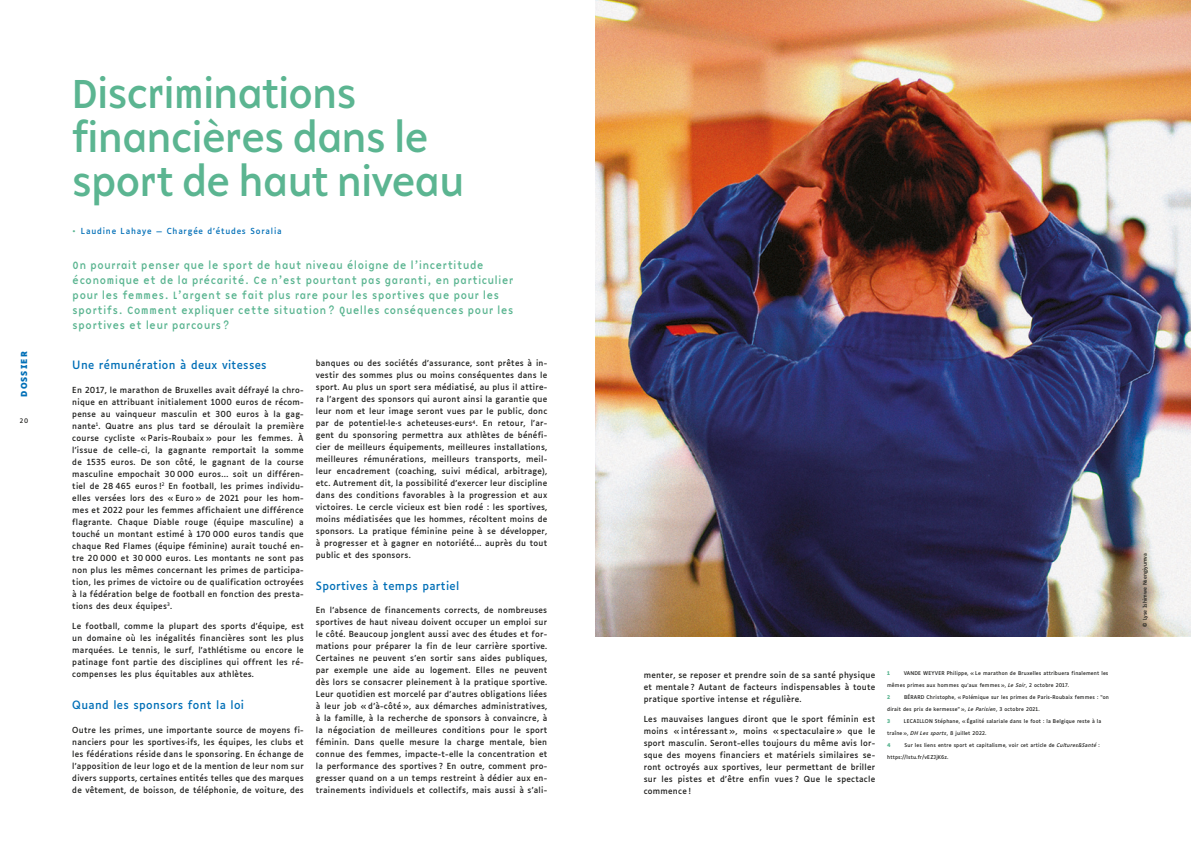
<style>
.page{position:relative;width:1191px;height:842px;background:#fff}
.page>*{position:absolute;margin:0;border:0;box-sizing:border-box;transform-origin:0 0}
.t1{font:42px/44px "Base 900 Sans OT";letter-spacing:-.01em;color:#5bb591}
.t2{font:11px/15px "Base 9 Sans OT";letter-spacing:.01em;color:#5bb591;scale:.95 1}
.t3{font:11px "Luciole";letter-spacing:.03em;color:#006fb7}
.t4{font:8px/12px "Luciole";letter-spacing:.03em;color:#1d1d1b;text-align:justify}
.t5{font:8px "Luciole";letter-spacing:.1em;color:#006fb7}
.t6{font:700 8px "Luciole";letter-spacing:.15em;color:#006fb7}
.t7{font:6px "Luciole";color:#1d1d1b}
.t8{font:5px "Luciole";letter-spacing:.03em;color:#1d1d1b}
.t9{font:5px "Luciole";color:#1d1d1b}
.t10{font:700 5px "Luciole";color:#5bb591}
.s1{font-family:"Gotham";color:#5bb591}
.s2{font-style:italic}
</style>
<div class="page">
<img style="left:595px;top:0;width:596px;height:636px">
<p class="t6" style="left:20px;top:397px;width:47px;rotate:-90deg">DOSSIER</p>
<p class="t7" style="left:20px;top:416px;width:10px">20</p>
<p class="t1" style="left:72px;top:73px;width:393px">Discriminations financières dans le sport de haut niveau</p>
<p class="t5" style="left:72px;top:224px;width:211px"><span class="s1">•</span> Laudine Lahaye — Chargée d’études Soralia</p>
<p class="t2" style="left:72px;top:258px;width:466px">On pourrait penser que le sport de haut niveau éloigne de l’incertitude économique et de la précarité. Ce n’est pourtant pas garanti, en particulier pour les femmes. L’argent se fait plus rare pour les sportives que pour les sportifs. Comment expliquer cette situation? Quelles conséquences pour les sportives et leur parcours?</p>
<p class="t3" style="left:72px;top:355px;width:196px">Une rémunération à deux vitesses</p>
<p class="t4" style="left:72px;top:383px;width:233px">En 2017, le marathon de Bruxelles avait défrayé la chro&shy;nique en attribuant initialement 1000 euros de récom&shy;pense au vainqueur masculin et 300 euros à la gag&shy;nante<sup>1</sup>. Quatre ans plus tard se déroulait la première course cycliste « Paris-Roubaix » pour les femmes. À l’issue de celle-ci, la gagnante remportait la somme de 1535 euros. De son côté, le gagnant de la course masculine empochait 30 000 euros… soit un différen&shy;tiel de 28 465 euros !<sup>2</sup> En football, les primes individu&shy;elles versées lors des « Euro » de 2021 pour les hom&shy;mes et 2022 pour les femmes affichaient une différence flagrante. Chaque Diable rouge (équipe masculine) a touché un montant estimé à 170 000 euros tandis que chaque Red Flames (équipe féminine) aurait touché en&shy;tre 20 000 et 30 000 euros. Les montants ne sont pas non plus les mêmes concernant les primes de participa&shy;tion, les primes de victoire ou de qualification octroyées à la fédération belge de football en fonction des presta&shy;tions des deux équipes<sup>3</sup>.</p>
<p class="t4" style="left:72px;top:619px;width:233px">Le football, comme la plupart des sports d’équipe, est un domaine où les inégalités financières sont les plus marquées. Le tennis, le surf, l’athlétisme ou encore le patinage font partie des disciplines qui offrent les ré&shy;compenses les plus équitables aux athlètes.</p>
<p class="t3" style="left:72px;top:695px;width:173px">Quand les sponsors font la loi</p>
<p class="t4" style="left:72px;top:723px;width:233px">Outre les primes, une importante source de moyens fi&shy;nanciers pour les sportives·ifs, les équipes, les clubs et les fédérations réside dans le sponsoring. En échange de l’apposition de leur logo et de la mention de leur nom sur divers supports, certaines entités telles que des marques de vêtement, de boisson, de téléphonie, de voiture, des</p>
<p class="t4" style="left:316px;top:357px;width:233px">banques ou des sociétés d’assurance, sont prêtes à in&shy;vestir des sommes plus ou moins conséquentes dans le sport. Au plus un sport sera médiatisé, au plus il attire&shy;ra l’argent des sponsors qui auront ainsi la garantie que leur nom et leur image seront vues par le public, donc par de potentiel·le·s acheteuses·eurs<sup>4</sup>. En retour, l’ar&shy;gent du sponsoring permettra aux athlètes de bénéfi&shy;cier de meilleurs équipements, meilleures installations, meilleures rémunérations, meilleurs transports, meil&shy;leur encadrement (coaching, suivi médical, arbitrage), etc. Autrement dit, la possibilité d’exercer leur discipline dans des conditions favorables à la progression et aux victoires. Le cercle vicieux est bien rodé : les sportives, moins médiatisées que les hommes, récoltent moins de sponsors. La pratique féminine peine à se développer, à progresser et à gagner en notoriété… auprès du tout public et des sponsors.</p>
<p class="t3" style="left:316px;top:576px;width:145px">Sportives à temps partiel</p>
<p class="t4" style="left:316px;top:604px;width:233px">En l’absence de financements corrects, de nombreuses sportives de haut niveau doivent occuper un emploi sur le côté. Beaucoup jonglent aussi avec des études et for&shy;mations pour préparer la fin de leur carrière sportive.<br>Certaines ne peuvent s’en sortir sans aides publiques, par exemple une aide au logement. Elles ne peuvent dès lors se consacrer pleinement à la pratique sportive.<br>Leur quotidien est morcelé par d’autres obligations liées à leur job « d’à-côté », aux démarches administratives, à la famille, à la recherche de sponsors à convaincre, à la négociation de meilleures conditions pour le sport féminin. Dans quelle mesure la charge mentale, bien connue des femmes, impacte-t-elle la concentration et la performance des sportives ? En outre, comment pro&shy;gresser quand on a un temps restreint à dédier aux en&shy;trainements individuels et collectifs, mais aussi à s’ali-</p>
<p class="t4" style="left:643px;top:668px;width:233px">menter, se reposer et prendre soin de sa santé physique et mentale ? Autant de facteurs indispensables à toute pratique sportive intense et régulière.</p>
<p class="t4" style="left:643px;top:712px;width:233px">Les mauvaises langues diront que le sport féminin est moins « intéressant », moins « spectaculaire » que le sport masculin. Seront-elles toujours du même avis lor&shy;sque des moyens financiers et matériels similaires se&shy;ront octroyés aux sportives, leur permettant de briller sur les pistes et d’être enfin vues ? Que le spectacle commence !</p>
<p class="t10" style="left:887px;top:670px;width:4px">1</p>
<p class="t8" style="left:903px;top:669px;width:206px">VANDE WEYVER Philippe, « Le marathon de Bruxelles attribuera finalement les</p>
<p class="t8" style="left:887px;top:681px;width:183px">mêmes primes aux hommes qu’aux femmes », <span class="s2">Le Soir</span>, 2 octobre 2017.</p>
<p class="t10" style="left:887px;top:694px;width:5px">2</p>
<p class="t8" style="left:904px;top:693px;width:206px">BÉRARD Christophe, « Polémique sur les primes de Paris-Roubaix femmes : “on</p>
<p class="t8" style="left:887px;top:705px;width:154px">dirait des prix de kermesse” », <span class="s2">Le Parisien</span>, 3 octobre 2021.</p>
<p class="t10" style="left:887px;top:718px;width:5px">3</p>
<p class="t8" style="left:904px;top:717px;width:199px">LECAILLON Stéphane, « Égalité salariale dans le foot : la Belgique reste à la</p>
<p class="t8" style="left:887px;top:729px;width:101px">traîne », <span class="s2">DH Les sports</span>, 8 juillet 2022.</p>
<p class="t10" style="left:887px;top:742px;width:5px">4</p>
<p class="t8" style="left:904px;top:741px;width:197px">Sur les liens entre sport et capitalisme, voir cet article de <span class="s2">Cultures&amp;Santé</span> :</p>
<p class="t8" style="left:887px;top:753px;width:63px">https://lstu.fr/vEZJjK6z.</p>
<p class="t9" style="left:1140px;top:626px;width:75px;rotate:-90deg">© Lyse Ishimwe Nsengiyumva</p>
</div>
